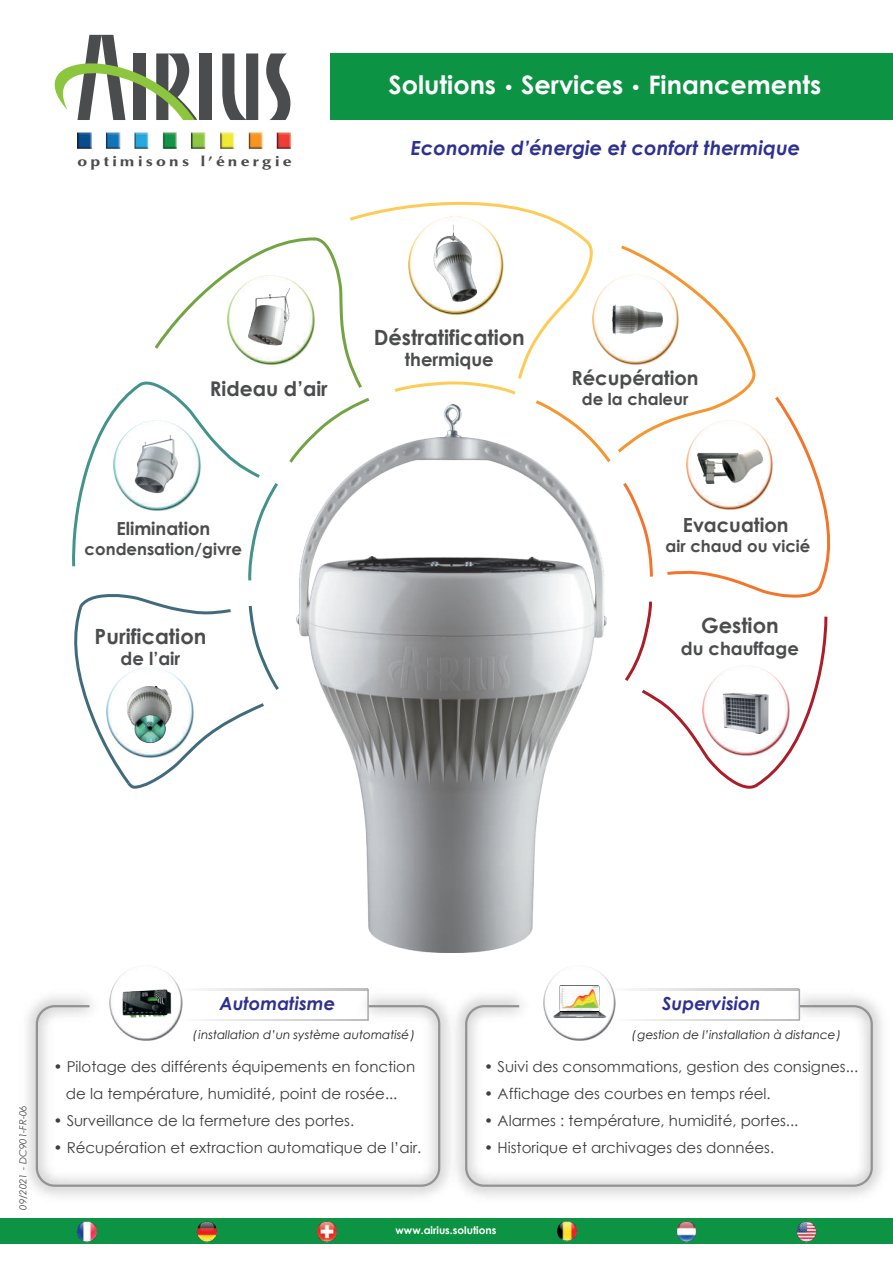
<style>
.page{position:relative;width:893px;height:1263px;background:#fff}
.page>*{position:absolute;margin:0;border:0;box-sizing:border-box;transform-origin:0 0}
.t1{font:700 25.5px "Century Gothic";color:#fff}
.t2{font:700 21px "Century Gothic";color:#4b4c4d}
.t3{font:700 20.25px "Century Gothic";color:#4b4c4d}
.t4{font:italic 700 19.5px "Century Gothic";color:#2e3092}
.t5{font:700 19.5px "Century Gothic";color:#4b4c4d}
.t6{font:700 18px "Century Gothic";color:#4b4c4d}
.t7{font:italic 700 18px "Century Gothic";color:#2e3092}
.t8{font:700 16.5px "Century Gothic";color:#4b4c4d}
.t9{font:15px/27px "Century Gothic";color:#3e3e3f;text-align:center}
.t10{font:700 13.5px "Optimale";color:#4b4c4d;scale:1.17 1}
.t11{font:italic 12px "Century Gothic";color:#231f20}
.t12{font:700 10.5px "Century Gothic";color:#fff}
.t13{font:italic 9.75px "Century Gothic";color:#4b4c4d}
.s1{font-size:18px}
</style>
<div class="page">
<div style="left:330px;top:53px;width:563px;height:67px;background:#0d9344"></div>
<div style="left:0;top:1218px;width:893px;height:26px;background:#0d9344"></div>
<img style="left:316px;top:1221px;width:22px;height:21px">
<img style="left:76px;top:1221px;width:22px;height:21px">
<img style="left:796px;top:1221px;width:21px;height:21px">
<img style="left:196px;top:1221px;width:22px;height:21px">
<img style="left:676px;top:1221px;width:21px;height:21px">
<img style="left:556px;top:1221px;width:22px;height:21px">
<img style="left:27px;top:988px;width:419px;height:209px">
<div style="left:36px;top:1005px;width:404px;height:182px;border:2px solid #939295;border-radius:18px"></div>
<img style="left:446px;top:988px;width:436px;height:209px">
<div style="left:465px;top:1005px;width:408px;height:182px;border:2px solid #939295;border-radius:18px"></div>
<svg style="left:182px;top:989px;width:185px;height:1px"></svg>
<svg style="left:182px;top:1019px;width:185px;height:2px"></svg>
<hr style="left:367px;top:989px;width:2px;height:32px;background:#a8a9ad">
<svg style="left:616px;top:989px;width:183px;height:1px"></svg>
<svg style="left:616px;top:1019px;width:183px;height:2px"></svg>
<hr style="left:799px;top:989px;width:1px;height:32px;background:#a8a9ad">
<img style="left:361px;top:790px;width:181px;height:163px">
<img style="left:543px;top:969px;width:73px;height:72px">
<img style="left:553px;top:983px;width:53px;height:37px">
<img style="left:560px;top:987px;width:38px;height:23px">
<img style="left:110px;top:969px;width:72px;height:72px">
<img style="left:122px;top:988px;width:50px;height:29px">
<div style="left:199px;top:53px;width:12px;height:67px;background:#4b4c4d"></div>
<svg style="left:222px;top:53px;width:36px;height:67px"></svg>
<svg style="left:266px;top:53px;width:25px;height:67px"></svg>
<svg style="left:55px;top:35px;width:142px;height:85px"></svg>
<img style="left:77px;top:133px;width:213px;height:15px">
<svg style="left:72px;top:201px;width:758px;height:589px"></svg>
<p class="t10" style="left:78px;top:154px;width:184px">o p t i m i s o n s l ’ é n e r g i e</p>
<h1 class="t1" style="left:389px;top:66px;width:434px">Solutions <span class="s1">•</span> Services <span class="s1">•</span> Financements</h1>
<h3 class="t4" style="left:411px;top:134px;width:391px">Economie d’énergie et confort thermique</h3>
<h3 class="t3" style="left:210px;top:374px;width:119px">Rideau d’air</h3>
<h2 class="t2" style="left:374px;top:321px;width:153px">Déstratification</h2>
<p class="t6" style="left:405px;top:346px;width:90px">thermique</p>
<p class="t6" style="left:116px;top:515px;width:95px">Elimination</p>
<p class="t8" style="left:85px;top:536px;width:159px">condensation/givre</p>
<h2 class="t2" style="left:95px;top:620px;width:113px">Purification</h2>
<p class="t6" style="left:121px;top:645px;width:61px">de l’air</p>
<h3 class="t5" style="left:571px;top:363px;width:129px">Récupération</h3>
<p class="t8" style="left:582px;top:386px;width:108px">de la chaleur</p>
<h3 class="t5" style="left:683px;top:511px;width:107px">Evacuation</h3>
<p class="t8" style="left:666px;top:534px;width:146px">air chaud ou vicié</p>
<h2 class="t2" style="left:701px;top:609px;width:79px">Gestion</h2>
<p class="t6" style="left:681px;top:634px;width:120px">du chauffage</p>
<p class="t13" style="left:16px;top:1210px;width:106px;rotate:-90deg">09/2021 - DC901-FR-06</p>
<p class="t7" style="left:219px;top:990px;width:117px">Automatisme</p>
<p class="t7" style="left:662px;top:990px;width:100px">Supervision</p>
<p class="t11" style="left:193px;top:1026px;width:224px">(installation d’un système automatisé)</p>
<p class="t11" style="left:632px;top:1026px;width:211px">(gestion de l’installation à distance)</p>
<p class="t9" style="left:53px;top:1052px;width:363px">• Pilotage des différents équipements en fonction de la température, humidité, point de rosée...</p>
<p class="t9" style="left:53px;top:1106px;width:302px">• Surveillance de la fermeture des portes.</p>
<p class="t9" style="left:53px;top:1133px;width:369px">• Récupération et extraction automatique de l’air.</p>
<p class="t9" style="left:484px;top:1052px;width:375px">• Suivi des consommations, gestion des consignes...</p>
<p class="t9" style="left:484px;top:1079px;width:288px">• Affichage des courbes en temps réel.</p>
<p class="t9" style="left:484px;top:1106px;width:316px">• Alarmes : température, humidité, portes...</p>
<p class="t9" style="left:484px;top:1133px;width:291px">• Historique et archivages des données.</p>
<p class="t12" style="left:396px;top:1222px;width:102px">www.airius.solutions</p>
</div>
